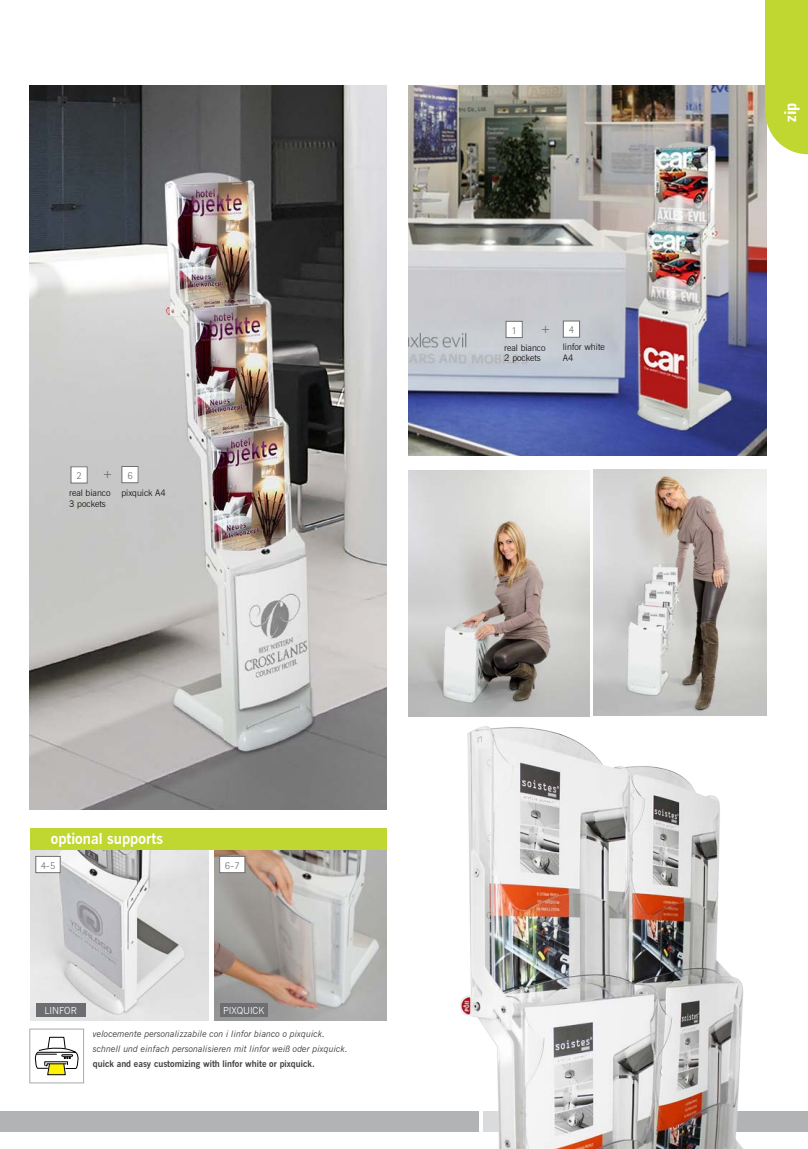
<style>
.page{position:relative;width:808px;height:1149px;background:#fff}
.page>*{position:absolute;margin:0;border:0;box-sizing:border-box;transform-origin:0 0}
.t1{font:700 condensed 16.5px "Univers LT";color:#fff}
.t2{font:300 15.15px "Rotis Sans Serif";color:#6d6e71}
.t3{font:700 15px "News Gothic BT";color:#fff}
.t4{font:300 10.65px "Rotis Sans Serif";color:#6d6e71}
.t5{font:300 9.75px "News Gothic BT";letter-spacing:-.01em;color:#fff}
.t6{font:italic 9px/14.7px "News Gothic BT";color:#414042}
.t7{font:300 9px/10.5px "News Gothic BT";color:#000}
.t8{font:700 9px "News Gothic BT";color:#414042}
.s1{font-size:10.65px}
</style>
<div class="page">
<div style="left:0;top:1110px;width:479px;height:20px;background:#b1b3b4"></div>
<div style="left:605px;top:1110px;width:203px;height:20px;background:#b1b3b4"></div>
<img style="left:30px;top:85px;width:357px;height:724px">
<img style="left:214px;top:849px;width:173px;height:171px">
<div style="left:220px;top:1003px;width:48px;height:13px;background:#6d6e71"></div>
<img style="left:30px;top:849px;width:178px;height:171px">
<div style="left:36px;top:1003px;width:49px;height:13px;background:#6d6e71"></div>
<div style="left:36px;top:856px;width:24px;height:16px;background:#fff"></div>
<div style="left:35px;top:855px;width:26px;height:17px;border:1px solid #6d6e71"></div>
<div style="left:220px;top:856px;width:25px;height:16px;background:#fff"></div>
<div style="left:219px;top:855px;width:26px;height:17px;border:1px solid #6d6e71"></div>
<div style="left:71px;top:466px;width:16px;height:17px;background:#fff"></div>
<div style="left:71px;top:466px;width:17px;height:17px;border:1px solid #6d6e71"></div>
<div style="left:122px;top:466px;width:16px;height:16px;background:#fff"></div>
<div style="left:122px;top:466px;width:17px;height:17px;border:1px solid #6d6e71"></div>
<div style="left:30px;top:1028px;width:54px;height:54px;border:1px solid #a7a9ac"></div>
<svg style="left:34px;top:1036px;width:45px;height:38px"></svg>
<img style="left:408px;top:470px;width:181px;height:246px">
<img style="left:593px;top:469px;width:173px;height:246px">
<div style="left:30px;top:828px;width:357px;height:21px;background:#bfd730"></div>
<img style="left:408px;top:85px;width:358px;height:370px">
<img style="left:408px;top:726px;width:395px;height:422px">
<div style="left:506px;top:321px;width:16px;height:16px;background:#fff"></div>
<div style="left:506px;top:321px;width:17px;height:17px;border:1px solid #6d6e71"></div>
<div style="left:563px;top:321px;width:16px;height:16px;background:#fff"></div>
<div style="left:563px;top:320px;width:17px;height:17px;border:1px solid #6d6e71"></div>
<div style="left:765px;top:0;width:43px;height:112px;background:#bfd730"></div>
<svg style="left:765px;top:112px;width:43px;height:42px"></svg>
<p class="t4" style="left:77px;top:469px;width:7px">2</p>
<h2 class="t2" style="left:103px;top:464px;width:31px">+ <span class="s1">6</span></h2>
<p class="t7" style="left:69px;top:487px;width:43px">real bianco<br>3 pockets</p>
<p class="t7" style="left:121px;top:487px;width:46px">pixquick A4</p>
<h3 class="t3" style="left:51px;top:829px;width:114px">optional supports</h3>
<p class="t4" style="left:41px;top:858px;width:16px">4-5</p>
<p class="t4" style="left:225px;top:858px;width:16px">6-7</p>
<p class="t5" style="left:44px;top:1004px;width:34px">LINFOR</p>
<p class="t5" style="left:223px;top:1004px;width:42px">PIXQUICK</p>
<p class="t6" style="left:93px;top:1026px;width:256px">velocemente personalizzabile con i linfor bianco o pixquick. schnell und einfach personalisieren mit linfor weiß oder pixquick.</p>
<p class="t8" style="left:93px;top:1057px;width:223px">quick and easy customizing with linfor white or pixquick.</p>
<p class="t4" style="left:511px;top:324px;width:7px">1</p>
<h2 class="t2" style="left:541px;top:319px;width:34px">+ <span class="s1">4</span></h2>
<p class="t7" style="left:504px;top:342px;width:43px">real bianco<br>2 pockets</p>
<p class="t7" style="left:563px;top:342px;width:43px">linfor white<br>A4</p>
<h1 class="t1" style="left:780px;top:121px;width:21px;rotate:-90deg">zip</h1>
</div>
